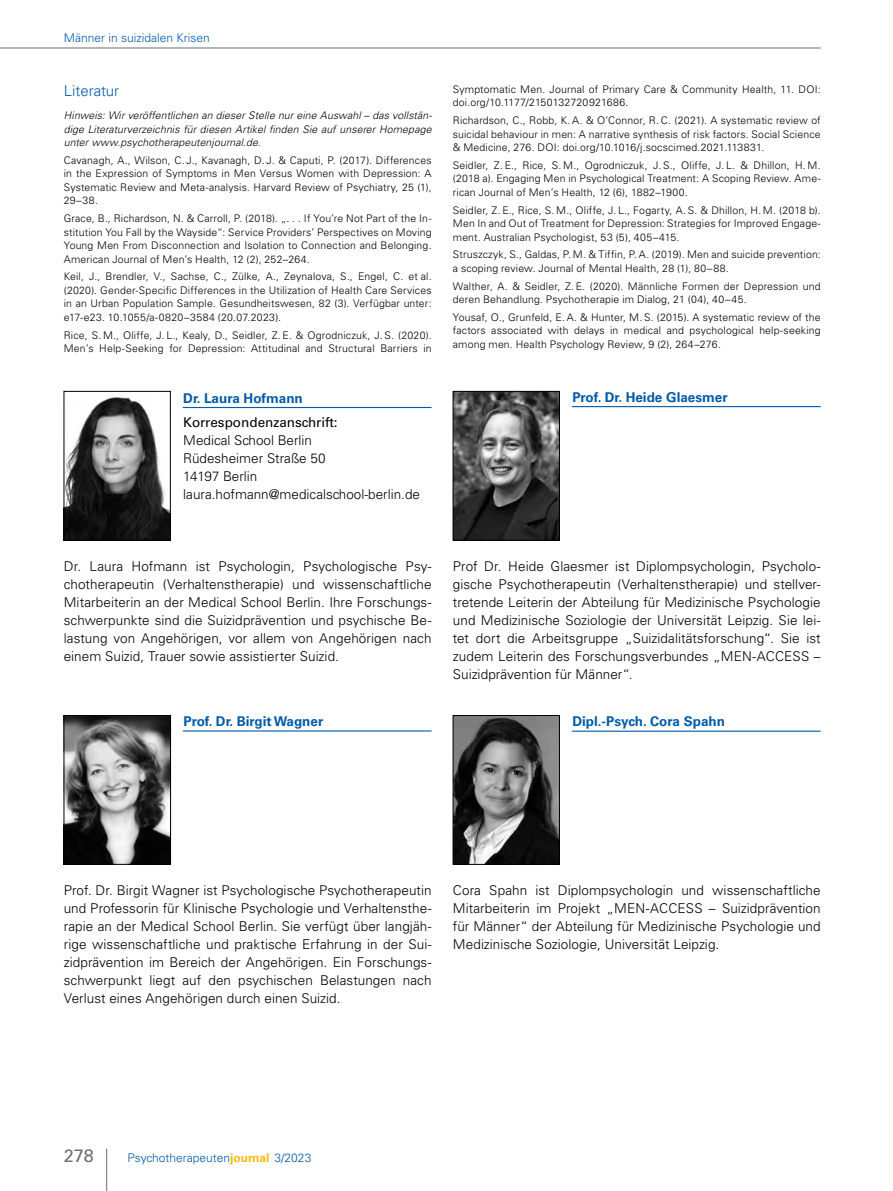
<style>
.page{position:relative;width:893px;height:1191px;background:#fff}
.page>*{position:absolute;margin:0;border:0;box-sizing:border-box;transform-origin:0 0}
.t1{font:18px "Univers LT Std";color:#6d6e71}
.t2{font:300 15px "Univers LT Std";color:#005baa}
.t3{font:300 13.5px/18px "Univers LT Std";color:#000;text-align:justify}
.t4{font:700 13.5px "Univers LT Std";color:#005baa}
.t5{font:13.5px "Univers LT Std";color:#000}
.t6{font:300 12px "Univers LT Std";color:#005baa}
.t7{font:300 10.5px/13.5px "Univers LT Std";letter-spacing:.015em;color:#000;text-align:justify}
.t8{font:italic 300 10.5px/13.5px "Univers LT Std";letter-spacing:.015em;color:#000;text-align:justify}
.s1{font-weight:700;color:#fdb913}
</style>
<div class="page">
<hr style="left:183px;top:407px;width:249px;height:1px;background:#005baa">
<img style="left:66px;top:397px;width:103px;height:141px">
<div style="left:64px;top:391px;width:107px;height:149px;border:1px solid #000"></div>
<hr style="left:572px;top:406px;width:249px;height:1px;background:#005baa">
<img style="left:455px;top:393px;width:103px;height:145px">
<div style="left:453px;top:391px;width:107px;height:149px;border:1px solid #000"></div>
<hr style="left:183px;top:730px;width:249px;height:1px;background:#005baa">
<img style="left:66px;top:717px;width:103px;height:145px">
<div style="left:64px;top:715px;width:107px;height:149px;border:1px solid #000"></div>
<hr style="left:572px;top:730px;width:249px;height:1px;background:#005baa">
<img style="left:455px;top:717px;width:103px;height:145px">
<div style="left:453px;top:715px;width:107px;height:149px;border:1px solid #000"></div>
<hr style="left:106px;top:1148px;width:1px;height:43px;background:#6d6e71">
<hr style="left:0;top:48px;width:821px;height:1px;background:#6d6e71">
<p class="t6" style="left:64px;top:31px;width:148px">Männer in suizidalen Krisen</p>
<h2 class="t2" style="left:64px;top:82px;width:57px">Literatur</h2>
<p class="t8" style="left:64px;top:109px;width:370px">Hinweis: Wir veröffentlichen an dieser Stelle nur eine Auswahl – das vollstän&shy;dige Literaturverzeichnis für diesen Artikel finden Sie auf unserer Homepage unter www.psychotherapeutenjournal.de.</p>
<p class="t7" style="left:64px;top:153px;width:369px">Cavanagh, A., Wilson, C. J., Kavanagh, D. J. &amp; Caputi, P. (2017). Differences in the Expression of Symptoms in Men Versus Women with Depression: A Systematic Review and Meta-analysis. Harvard Review of Psychiatry, 25 (1), 29–38.</p>
<p class="t7" style="left:64px;top:212px;width:369px">Grace, B., Richardson, N. &amp; Carroll, P. (2018). „. . . If You’re Not Part of the In&shy;stitution You Fall by the Wayside“: Service Providers’ Perspectives on Moving Young Men From Disconnection and Isolation to Connection and Belonging.<br>American Journal of Men’s Health, 12 (2), 252–264.</p>
<p class="t7" style="left:64px;top:270px;width:369px">Keil, J., Brendler, V., Sachse, C., Zülke, A., Zeynalova, S., Engel, C. et al. (2020). Gender-Specific Differences in the Utilization of Health Care Services in an Urban Population Sample. Gesundheitswesen, 82 (3). Verfügbar unter: e17-e23. 10.1055/a-0820–3584 (20.07.2023).</p>
<p class="t7" style="left:64px;top:328px;width:369px">Rice, S. M., Oliffe, J. L., Kealy, D., Seidler, Z. E. &amp; Ogrodniczuk, J. S. (2020).<br>Men’s Help-Seeking for Depression: Attitudinal and Structural Barriers in</p>
<p class="t4" style="left:183px;top:390px;width:121px">Dr. Laura Hofmann</p>
<p class="t5" style="left:183px;top:414px;width:156px">Korrespondenzanschrift:</p>
<p class="t3" style="left:183px;top:431px;width:238px;text-align:left">Medical School Berlin<br>Rüdesheimer Straße 50<br>14197 Berlin laura.hofmann@medicalschool-berlin.de</p>
<p class="t7" style="left:453px;top:82px;width:369px">Symptomatic Men. Journal of Primary Care &amp; Community Health, 11. DOI: doi.org/10.1177/2150132720921686.</p>
<p class="t7" style="left:453px;top:113px;width:369px">Richardson, C., Robb, K. A. &amp; O’Connor, R. C. (2021). A systematic review of suicidal behaviour in men: A narrative synthesis of risk factors. Social Science &amp; Medicine, 276. DOI: doi.org/10.1016/j.socscimed.2021.113831.</p>
<p class="t7" style="left:453px;top:158px;width:369px">Seidler, Z. E., Rice, S. M., Ogrodniczuk, J. S., Oliffe, J. L. &amp; Dhillon, H. M. (2018 a). Engaging Men in Psychological Treatment: A Scoping Review. Ame&shy;rican Journal of Men’s Health, 12 (6), 1882–1900.</p>
<p class="t7" style="left:453px;top:203px;width:369px">Seidler, Z. E., Rice, S. M., Oliffe, J. L., Fogarty, A. S. &amp; Dhillon, H. M. (2018 b).<br>Men In and Out of Treatment for Depression: Strategies for Improved Engage&shy;ment. Australian Psychologist, 53 (5), 405–415.</p>
<p class="t7" style="left:453px;top:248px;width:369px">Struszczyk, S., Galdas, P. M. &amp; Tiffin, P.A. (2019). Men and suicide prevention: a scoping review. Journal of Mental Health, 28 (1), 80–88.</p>
<p class="t7" style="left:453px;top:279px;width:369px">Walther, A. &amp; Seidler, Z. E. (2020). Männliche Formen der Depression und deren Behandlung. Psychotherapie im Dialog, 21 (04), 40–45.</p>
<p class="t7" style="left:453px;top:310px;width:369px">Yousaf, O., Grunfeld, E. A. &amp; Hunter, M. S. (2015). A systematic review of the factors associated with delays in medical and psychological help-seeking among men. Health Psychology Review, 9 (2), 264–276.</p>
<p class="t4" style="left:572px;top:389px;width:157px">Prof. Dr. Heide Glaesmer</p>
<p class="t3" style="left:64px;top:557px;width:369px">Dr. Laura Hofmann ist Psychologin, Psychologische Psy&shy;chotherapeutin (Verhaltenstherapie) und wissenschaftliche Mitarbeiterin an der Medical School Berlin. Ihre Forschungs&shy;schwerpunkte sind die Suizidprävention und psychische Be&shy;lastung von Angehörigen, vor allem von Angehörigen nach einem Suizid, Trauer sowie assistierter Suizid.</p>
<p class="t4" style="left:183px;top:713px;width:141px">Prof. Dr. Birgit Wagner</p>
<p class="t3" style="left:453px;top:557px;width:369px">Prof Dr. Heide Glaesmer ist Diplompsychologin, Psycholo&shy;gische Psychotherapeutin (Verhaltenstherapie) und stellver&shy;tretende Leiterin der Abteilung für Medizinische Psychologie und Medizinische Soziologie der Universität Leipzig. Sie lei&shy;tet dort die Arbeitsgruppe „Suizidalitätsforschung“. Sie ist zudem Leiterin des Forschungsverbundes „MEN-ACCESS – Suizidprävention für Männer“.</p>
<p class="t4" style="left:572px;top:713px;width:154px">Dipl.-Psych. Cora Spahn</p>
<p class="t3" style="left:64px;top:881px;width:369px">Prof. Dr. Birgit Wagner ist Psychologische Psychotherapeutin und Professorin für Klinische Psychologie und Verhaltensthe&shy;rapie an der Medical School Berlin. Sie verfügt über langjäh&shy;rige wissenschaftliche und praktische Erfahrung in der Sui&shy;zidprävention im Bereich der Angehörigen. Ein Forschungs&shy;schwerpunkt liegt auf den psychischen Belastungen nach Verlust eines Angehörigen durch einen Suizid.</p>
<p class="t3" style="left:453px;top:881px;width:369px">Cora Spahn ist Diplompsychologin und wissenschaftliche Mitarbeiterin im Projekt „MEN-ACCESS – Suizidprävention für Männer“ der Abteilung für Medizinische Psychologie und Medizinische Soziologie, Universität Leipzig.</p>
<h1 class="t1" style="left:64px;top:1144px;width:32px">278</h1>
<p class="t6" style="left:128px;top:1150px;width:185px">Psychotherapeuten<span class="s1">journal</span> 3/2023</p>
</div>
